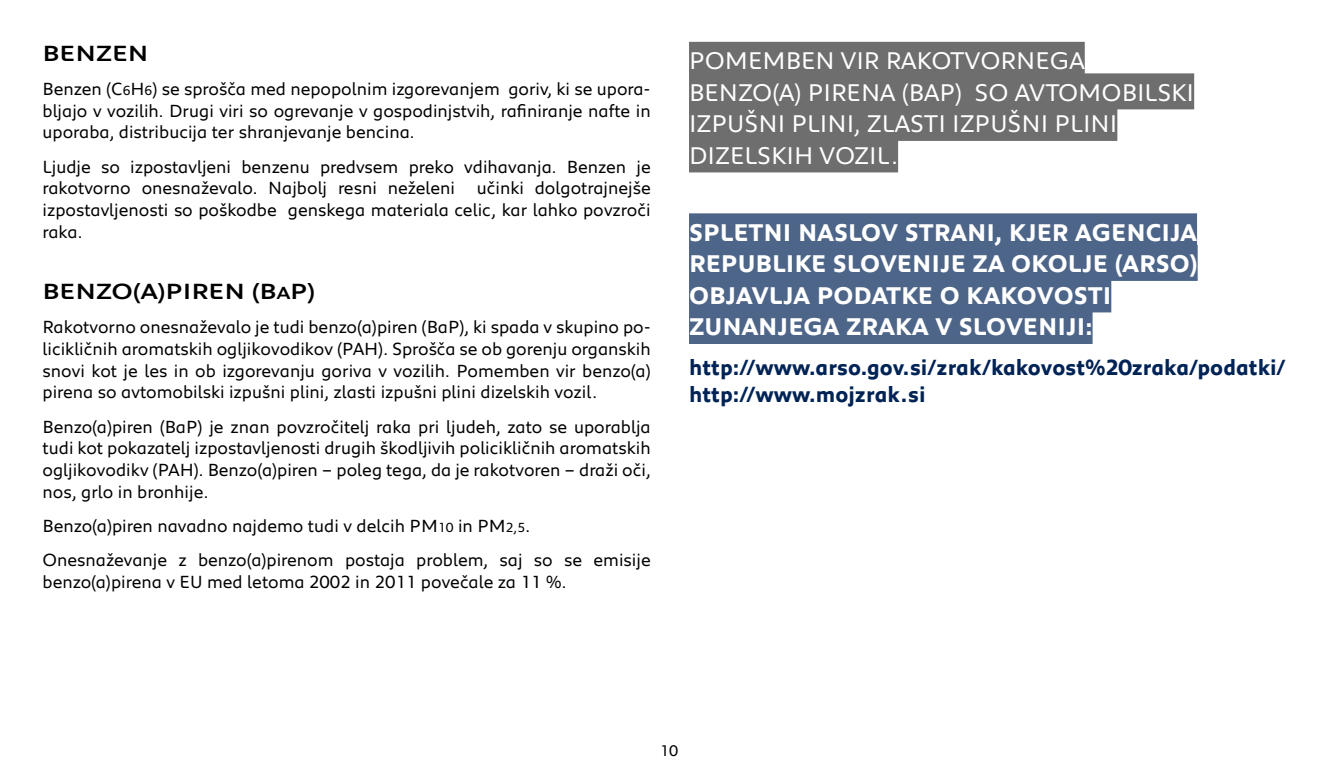
<style>
.page{position:relative;width:1340px;height:766px;background:#fff}
.page>*{position:absolute;margin:0;border:0;box-sizing:border-box;transform-origin:0 0}
.t1{font:700 24.75px/31.5px "Peugeot";color:#fff}
.t2{font:24.75px/31.5px "Peugeot";color:#fff}
.t3{font:700 22.5px/27px "Peugeot";color:#002355}
.t4{font:500 22.5px "Peugeot Expanded";color:#000}
.t5{font:18px/21.6px "Peugeot";color:#000;text-align:justify}
.t6{font:15.75px "Peugeot";color:#000}
.s1{font-size:13.5px}
.s2{font-size:18px}
</style>
<div class="page">
<div style="left:689px;top:42px;width:395px;height:36px;background:#6e6e6e"></div>
<div style="left:689px;top:73px;width:505px;height:36px;background:#6e6e6e"></div>
<div style="left:689px;top:105px;width:428px;height:36px;background:#6e6e6e"></div>
<div style="left:689px;top:136px;width:209px;height:36px;background:#6e6e6e"></div>
<div style="left:689px;top:213px;width:507px;height:36px;background:#4d6588"></div>
<div style="left:689px;top:245px;width:508px;height:36px;background:#4d6588"></div>
<div style="left:689px;top:276px;width:422px;height:36px;background:#4d6588"></div>
<div style="left:689px;top:308px;width:403px;height:36px;background:#4d6588"></div>
<p class="t4" style="left:43px;top:38px;width:107px">BENZEN</p>
<p class="t5" style="left:43px;top:77px;width:609px">Benzen (C<span class="s1">6</span>H<span class="s1">6</span>) se sprošča med nepopolnim izgorevanjem goriv, ki se upora&shy;bljajo v vozilih. Drugi viri so ogrevanje v gospodinjstvih, rafiniranje nafte in uporaba, distribucija ter shranjevanje bencina.</p>
<p class="t5" style="left:43px;top:155px;width:609px">Ljudje so izpostavljeni benzenu predvsem preko vdihavanja. Benzen je rakotvorno onesnaževalo. Najbolj resni neželeni učinki dolgotrajnejše izpostavljenosti so poškodbe genskega materiala celic, kar lahko povzroči raka.</p>
<p class="t4" style="left:43px;top:276px;width:274px">BENZO(A)PIREN (B<span class="s2">A</span>P)</p>
<p class="t5" style="left:43px;top:315px;width:609px">Rakotvorno onesnaževalo je tudi benzo(a)piren (BaP), ki spada v skupino po&shy;licikličnih aromatskih ogljikovodikov (PAH). Sprošča se ob gorenju organskih snovi kot je les in ob izgorevanju goriva v vozilih. Pomemben vir benzo(a) pirena so avtomobilski izpušni plini, zlasti izpušni plini dizelskih vozil.</p>
<p class="t5" style="left:43px;top:414px;width:610px">Benzo(a)piren (BaP) je znan povzročitelj raka pri ljudeh, zato se uporablja tudi kot pokazatelj izpostavljenosti drugih škodljivih policikličnih aromatskih ogljikovodikv (PAH). Benzo(a)piren – poleg tega, da je rakotvoren – draži oči, nos, grlo in bronhije.</p>
<p class="t5" style="left:43px;top:507px;width:609px;line-height:34.4px">Benzo(a)piren navadno najdemo tudi v delcih PM<span class="s1">10</span> in PM<span class="s1">2,5</span>.<br>Onesnaževanje z benzo(a)pirenom postaja problem, saj so se emisije</p>
<p class="t5" style="left:43px;top:570px;width:525px">benzo(a)pirena v EU med letoma 2002 in 2011 povečale za 11 %.</p>
<h1 class="t2" style="left:689px;top:43px;width:506px">POMEMBEN VIR RAKOTVORNEGA<br>BENZO(A) PIRENA (BAP) SO AVTOMOBILSKI<br>IZPUŠNI PLINI, ZLASTI IZPUŠNI PLINI<br>DIZELSKIH VOZIL.</h1>
<h1 class="t1" style="left:689px;top:215px;width:510px">SPLETNI NASLOV STRANI, KJER AGENCIJA REPUBLIKE SLOVENIJE ZA OKOLJE (ARSO)<br>OBJAVLJA PODATKE O KAKOVOSTI ZUNANJEGA ZRAKA V SLOVENIJI:</h1>
<p class="t3" style="left:689px;top:352px;width:598px">http://www.arso.gov.si/zrak/kakovost%20zraka/podatki/ http://www.mojzrak.si</p>
<p class="t6" style="left:660px;top:739px;width:20px">10</p>
</div>
